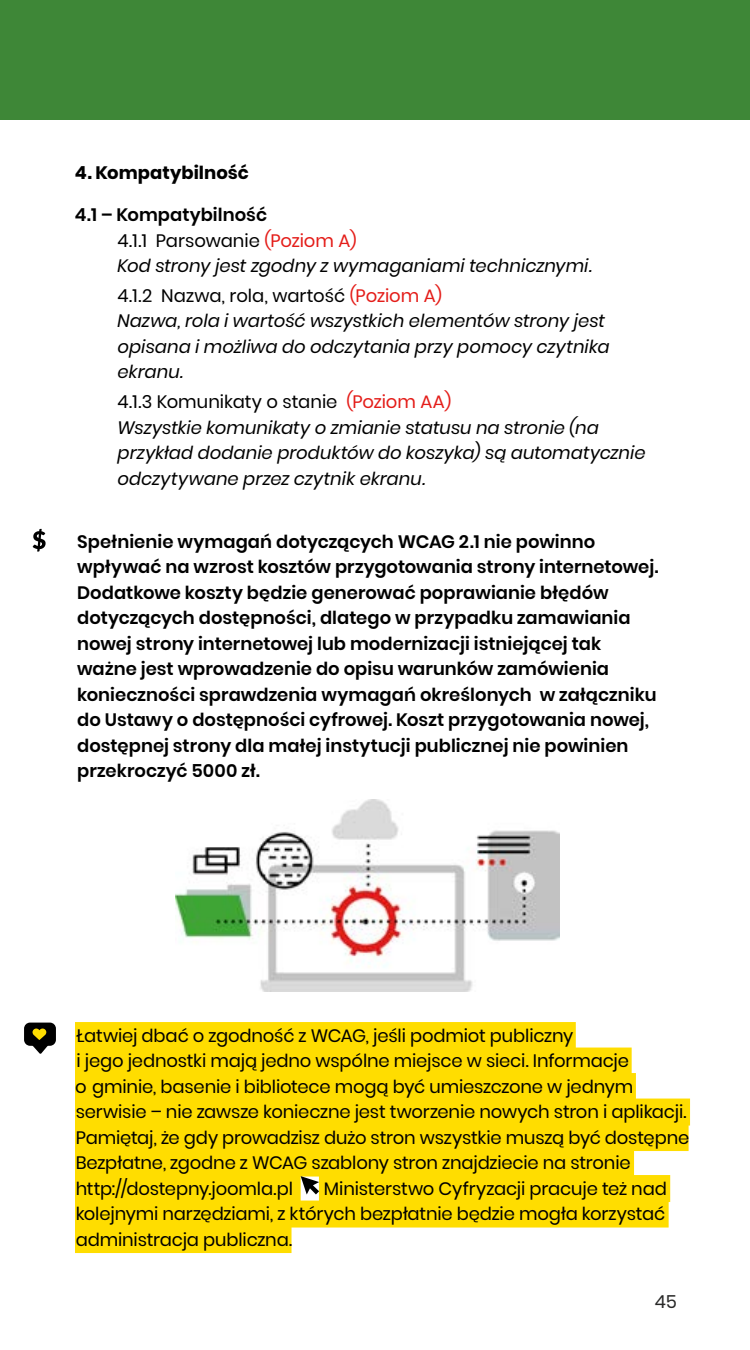
<style>
.page{position:relative;width:750px;height:1350px;background:#fff}
.page>*{position:absolute;margin:0;border:0;box-sizing:border-box;transform-origin:0 0}
.t1{font:18px/25.5px "Poppins";color:#000}
.t2{font:600 18px/25.5px "Poppins";letter-spacing:.305em;color:#000}
.t3{font:italic 18px/25.5px "Poppins";letter-spacing:.28em;color:#000}
.t4{font:700 18px "Poppins";color:#000}
.t5{font:18px "Poppins";color:#282827}
.s1{color:#e41d19}
</style>
<div class="page">
<div style="left:75px;top:1022px;width:501px;height:27px;background:#fd0"></div>
<div style="left:75px;top:1048px;width:557px;height:27px;background:#fd0"></div>
<div style="left:75px;top:1073px;width:561px;height:27px;background:#fd0"></div>
<div style="left:75px;top:1099px;width:615px;height:27px;background:#fd0"></div>
<div style="left:75px;top:1124px;width:614px;height:27px;background:#fd0"></div>
<div style="left:75px;top:1150px;width:559px;height:27px;background:#fd0"></div>
<div style="left:75px;top:1175px;width:226px;height:27px;background:#fd0"></div>
<div style="left:75px;top:1201px;width:594px;height:27px;background:#fd0"></div>
<div style="left:75px;top:1226px;width:217px;height:27px;background:#fd0"></div>
<div style="left:319px;top:1175px;width:351px;height:27px;background:#fd0"></div>
<svg style="left:301px;top:1176px;width:18px;height:19px"></svg>
<svg style="left:24px;top:1023px;width:32px;height:31px"></svg>
<img style="left:176px;top:800px;width:384px;height:191px">
<div style="left:0;top:0;width:750px;height:119px;background:#3e8737"></div>
<svg style="left:33px;top:529px;width:13px;height:23px"></svg>
<p class="t4" style="left:75px;top:162px;width:175px">4. Kompatybilność</p>
<p class="t2" style="left:75px;top:202px;width:194px">4.1 – Kompatybilność</p>
<p class="t1" style="left:118px;top:228px;width:241px">4.1.1 Parsowanie <span class="s1">(Poziom A)</span></p>
<p class="t3" style="left:118px;top:253px;width:476px">Kod strony jest zgodny z wymaganiami technicznymi.</p>
<p class="t1" style="left:118px;top:283px;width:326px">4.1.2 Nazwa, rola, wartość <span class="s1">(Poziom A)</span></p>
<p class="t3" style="left:118px;top:309px;width:494px">Nazwa, rola i wartość wszystkich elementów strony jest opisana i możliwa do odczytania przy pomocy czytnika ekranu.</p>
<p class="t1" style="left:118px;top:389px;width:335px">4.1.3 Komunikaty o stanie <span class="s1">(Poziom AA)</span></p>
<p class="t3" style="left:118px;top:415px;width:530px">Wszystkie komunikaty o zmianie statusu na stronie (na przykład dodanie produktów do koszyka) są automatycznie odczytywane przez czytnik ekranu.</p>
<p class="t2" style="left:77px;top:529px;width:583px">Spełnienie wymagań dotyczących WCAG 2.1 nie powinno wpływać na wzrost kosztów przygotowania strony internetowej.<br>Dodatkowe koszty będzie generować poprawianie błędów dotyczących dostępności, dlatego w przypadku zamawiania nowej strony internetowej lub modernizacji istniejącej tak ważne jest wprowadzenie do opisu warunków zamówienia konieczności sprawdzenia wymagań określonych w załączniku do Ustawy o dostępności cyfrowej. Koszt przygotowania nowej, dostępnej strony dla małej instytucji publicznej nie powinien przekroczyć 5000 zł.</p>
<p class="t1" style="left:75px;top:1023px;width:616px">Łatwiej dbać o zgodność z WCAG, jeśli podmiot publiczny<br>i jego jednostki mają jedno wspólne miejsce w sieci. Informacje<br>o gminie, basenie i bibliotece mogą być umieszczone w jednym serwisie – nie zawsze konieczne jest tworzenie nowych stron i aplikacji.<br>Pamiętaj, że gdy prowadzisz dużo stron wszystkie muszą być dostępne Bezpłatne, zgodne z WCAG szablony stron znajdziecie na stronie http://dostepny.joomla.pl</p>
<p class="t1" style="left:76px;top:1176px;width:593px;text-align:justify;text-indent:248px">Ministerstwo Cyfryzacji pracuje też nad kolejnymi narzędziami, z których bezpłatnie będzie mogła korzystać administracja publiczna.</p>
<p class="t5" style="left:655px;top:1291px;width:23px">45</p>
</div>
